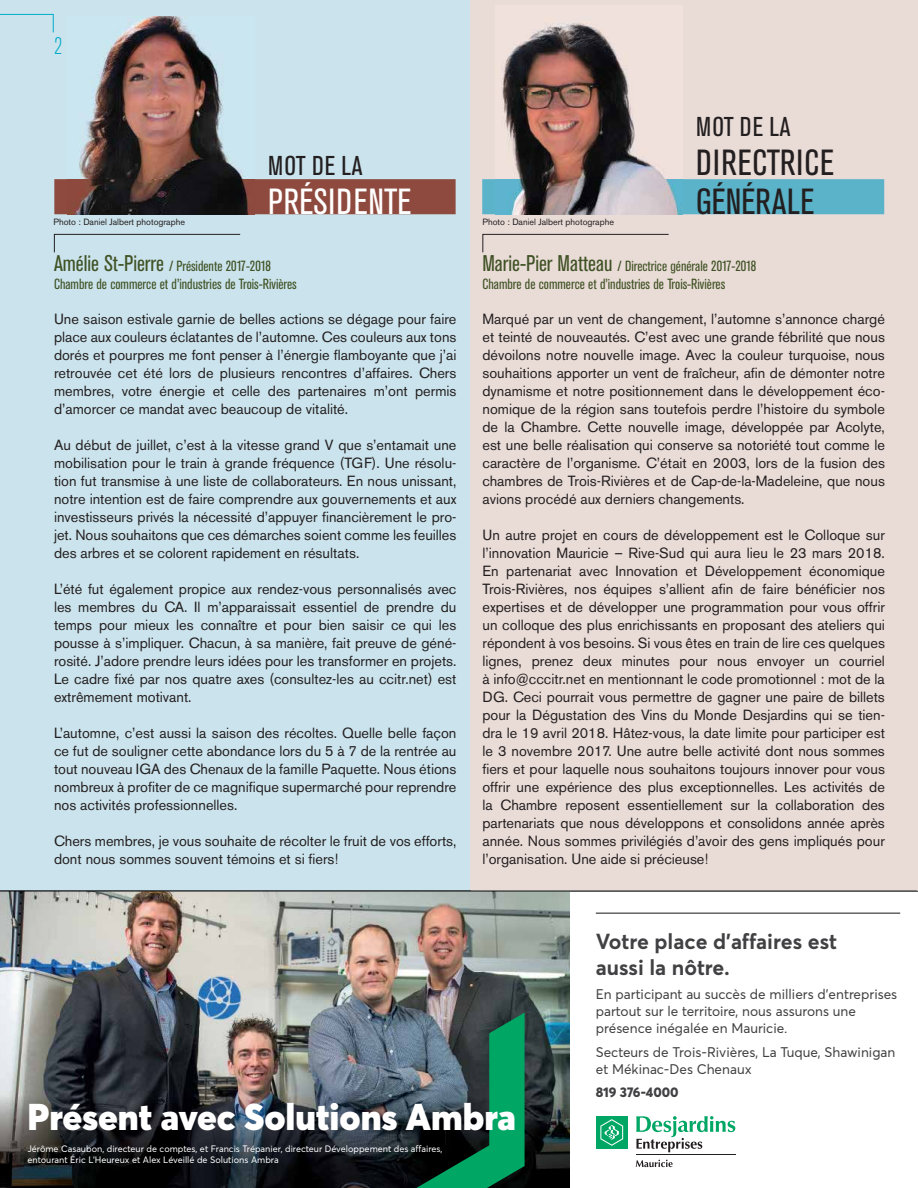
<style>
.page{position:relative;width:918px;height:1188px;background:#fff}
.page>*{position:absolute;margin:0;border:0;box-sizing:border-box;transform-origin:0 0}
.t1{font:900 36.9px "Averta";color:#fff}
.t2{font:condensed 36px/39px "Akzidenz Grotesk BE";letter-spacing:.02em;color:#231f20}
.t3{font:condensed 36px "Akzidenz Grotesk BE";letter-spacing:.02em;color:#fff}
.t4{font:condensed 27px "Akzidenz Grotesk BE";letter-spacing:.035em;color:#231f20}
.t5{font:300 condensed 24px "Akzidenz Grotesk BE";color:#00abc7}
.t6{font:700 21.45px/26.1px "Averta";color:#414042}
.t7{font:14.7px/18px "Akzidenz Grotesk BE";color:#231f20;text-align:justify}
.t8{font:condensed 14.7px/18px "Akzidenz Grotesk BE";color:#405225}
.t9{font:13.8px/17px "Averta";color:#414042}
.t10{font:800 13.8px "Averta";color:#414042}
.t11{font:9.15px/11.1px "Averta";color:#fff}
.t12{font:9px "Akzidenz Grotesk BE";color:#231f20}
.s1{font-size:22.5px}
</style>
<div class="page">
<div style="left:0;top:0;width:471px;height:892px;background:#cbe3ec"></div>
<div style="left:471px;top:0;width:447px;height:892px;background:#e9dcd7"></div>
<div style="left:0;top:891px;width:918px;height:297px;background:#fff"></div>
<img style="left:0;top:891px;width:569px;height:297px">
<svg style="left:416px;top:1013px;width:109px;height:175px;background:#226350"></svg>
<hr style="left:596px;top:913px;width:304px;height:1px;background:#414042">
<div style="left:596px;top:1116px;width:32px;height:33px;background:#00a664"></div>
<svg style="left:600px;top:1119px;width:23px;height:27px"></svg>
<hr style="left:636px;top:1154px;width:99px;height:1px;background:#231f20">
<svg style="left:636px;top:1116px;width:99px;height:36px"></svg>
<svg style="left:636px;top:1160px;width:37px;height:7px"></svg>
<hr style="left:0;top:890px;width:471px;height:1px;background:#454f54">
<svg style="left:471px;top:890px;width:446px;height:1px"></svg>
<hr style="left:569px;top:891px;width:348px;height:1px;background:#58595b">
<div style="left:54px;top:179px;width:402px;height:35px;background:#8e4a3e"></div>
<div style="left:482px;top:179px;width:402px;height:35px;background:#5bb3c9"></div>
<img style="left:67px;top:16px;width:188px;height:198px">
<img style="left:495px;top:23px;width:188px;height:191px">
<svg style="left:54px;top:234px;width:187px;height:19px"></svg>
<svg style="left:482px;top:234px;width:187px;height:19px"></svg>
<svg style="left:0;top:14px;width:54px;height:19px"></svg>
<h3 class="t5" style="left:54px;top:33px;width:10px">2</h3>
<h3 class="t4" style="left:268px;top:151px;width:96px">MOT DE LA</h3>
<h2 class="t3" style="left:268px;top:182px;width:145px">PRÉSIDENTE</h2>
<p class="t12" style="left:54px;top:217px;width:133px">Photo : Daniel Jalbert photographe</p>
<p class="t12" style="left:483px;top:217px;width:133px">Photo : Daniel Jalbert photographe</p>
<h3 class="t4" style="left:696px;top:112px;width:96px">MOT DE LA</h3>
<h2 class="t2" style="left:696px;top:144px;width:140px">DIRECTRICE<br>GÉNÉRALE</h2>
<p class="t8" style="left:54px;top:257px;width:244px"><span class="s1">Amélie St-Pierre</span> / Présidente 2017-2018<br>Chambre de commerce et d’industries de Trois-Rivières</p>
<p class="t8" style="left:482px;top:257px;width:275px"><span class="s1">Marie-Pier Matteau</span> / Directrice générale 2017-2018<br>Chambre de commerce et d’industries de Trois-Rivières</p>
<p class="t7" style="left:54px;top:310px;width:404px">Une saison estivale garnie de belles actions se dégage pour faire place aux couleurs éclatantes de l’automne. Ces couleurs aux tons dorés et pourpres me font penser à l’énergie flamboyante que j’ai retrouvée cet été lors de plusieurs rencontres d’affaires. Chers membres, votre énergie et celle des partenaires m’ont permis d’amorcer ce mandat avec beaucoup de vitalité.</p>
<p class="t7" style="left:54px;top:436px;width:404px">Au début de juillet, c’est à la vitesse grand V que s’entamait une mobilisation pour le train à grande fréquence (TGF). Une résolu&shy;tion fut transmise à une liste de collaborateurs. En nous unissant, notre intention est de faire comprendre aux gouvernements et aux investisseurs privés la nécessité d’appuyer financièrement le pro&shy;jet. Nous souhaitons que ces démarches soient comme les feuilles des arbres et se colorent rapidement en résultats.</p>
<p class="t7" style="left:54px;top:580px;width:404px">L’été fut également propice aux rendez-vous personnalisés avec les membres du CA. Il m’apparaissait essentiel de prendre du temps pour mieux les connaître et pour bien saisir ce qui les pousse à s’impliquer. Chacun, à sa manière, fait preuve de géné&shy;rosité. J’adore prendre leurs idées pour les transformer en projets.<br>Le cadre fixé par nos quatre axes (consultez-les au ccitr.net) est extrêmement motivant.</p>
<p class="t7" style="left:54px;top:724px;width:404px">L’automne, c’est aussi la saison des récoltes. Quelle belle façon ce fut de souligner cette abondance lors du 5 à 7 de la rentrée au tout nouveau IGA des Chenaux de la famille Paquette. Nous étions nombreux à profiter de ce magnifique supermarché pour reprendre nos activités professionnelles.</p>
<p class="t7" style="left:54px;top:832px;width:404px">Chers membres, je vous souhaite de récolter le fruit de vos efforts, dont nous sommes souvent témoins et si fiers!</p>
<p class="t7" style="left:482px;top:310px;width:404px">Marqué par un vent de changement, l’automne s’annonce chargé et teinté de nouveautés. C’est avec une grande fébrilité que nous dévoilons notre nouvelle image. Avec la couleur turquoise, nous souhaitions apporter un vent de fraîcheur, afin de démonter notre dynamisme et notre positionnement dans le développement éco&shy;nomique de la région sans toutefois perdre l’histoire du symbole de la Chambre. Cette nouvelle image, développée par Acolyte, est une belle réalisation qui conserve sa notoriété tout comme le caractère de l’organisme. C’était en 2003, lors de la fusion des chambres de Trois-Rivières et de Cap-de-la-Madeleine, que nous avions procédé aux derniers changements.</p>
<p class="t7" style="left:482px;top:526px;width:404px">Un autre projet en cours de développement est le Colloque sur l’innovation Mauricie – Rive-Sud qui aura lieu le 23 mars 2018.<br>En partenariat avec Innovation et Développement économique Trois-Rivières, nos équipes s’allient afin de faire bénéficier nos expertises et de développer une programmation pour vous offrir un colloque des plus enrichissants en proposant des ateliers qui répondent à vos besoins. Si vous êtes en train de lire ces quelques lignes, prenez deux minutes pour nous envoyer un courriel à info@cccitr.net en mentionnant le code promotionnel : mot de la DG. Ceci pourrait vous permettre de gagner une paire de billets pour la Dégustation des Vins du Monde Desjardins qui se tien&shy;dra le 19 avril 2018. Hâtez-vous, la date limite pour participer est le 3 novembre 2017. Une autre belle activité dont nous sommes fiers et pour laquelle nous souhaitons toujours innover pour vous offrir une expérience des plus exceptionnelles. Les activités de la Chambre reposent essentiellement sur la collaboration des partenariats que nous développons et consolidons année après année. Nous sommes privilégiés d’avoir des gens impliqués pour l’organisation. Une aide si précieuse!</p>
<h3 class="t6" style="left:596px;top:928px;width:243px">Votre place d’affaires est aussi la nôtre.</h3>
<p class="t9" style="left:596px;top:986px;width:303px">En participant au succès de milliers d’entreprises partout sur le territoire, nous assurons une présence inégalée en Mauricie.</p>
<p class="t9" style="left:596px;top:1043px;width:301px">Secteurs de Trois-Rivières, La Tuque, Shawinigan et Mékinac-Des Chenaux</p>
<p class="t10" style="left:596px;top:1083px;width:84px">819 376-4000</p>
<h1 class="t1" style="left:27px;top:1093px;width:490px">Présent avec Solutions Ambra</h1>
<p class="t11" style="left:27px;top:1143px;width:417px">Jérôme Casaubon, directeur de comptes, et Francis Trépanier, directeur Développement des affaires, entourant Éric L’Heureux et Alex Léveillé de Solutions Ambra</p>
</div>
